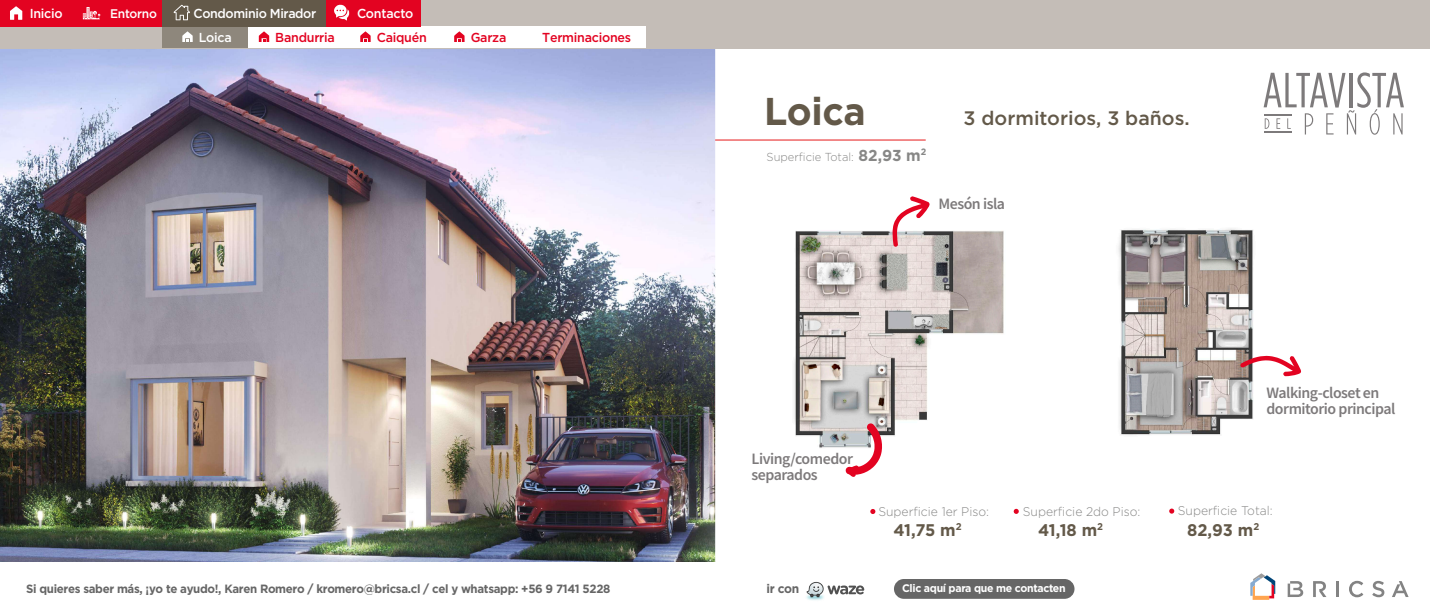
<style>
.page{position:relative;width:1430px;height:615px;background:#fff}
.page>*{position:absolute;margin:0;border:0;box-sizing:border-box;transform-origin:0 0}
.t1{font:700 38.7px "Gotham";letter-spacing:-.01em;color:#635949}
.t2{font:500 19.5px "Gotham";color:#635949}
.t3{font:700 16.85px "Gotham";letter-spacing:-.015em;color:#635949}
.t4{font:600 15.9px/15.7px "Source Sans Pro";letter-spacing:-.03em;color:#7d7a7b}
.t5{font:500 13px "Gotham";letter-spacing:-.02em;color:#fff;scale:.96 1}
.t6{font:500 13px "Gotham";letter-spacing:-.02em;color:#e30321;scale:.96 1}
.t7{font:300 12.55px "Gotham";color:#878786}
.t8{font:500 12.5px "Gotham";letter-spacing:-.02em;color:#fff;scale:.96 1}
.t9{font:700 12.5px "Gotham";color:#666;scale:.96 1}
.t10{font:700 12px "Gotham";letter-spacing:-.03em;color:#666;scale:.96 1}
.t11{font:300 11.55px "Gotham";letter-spacing:-.005em;color:#878786}
.t12{font:700 11px "Gotham";letter-spacing:-.03em;color:#fff;scale:.96 1}
.s1{font-weight:700;font-size:15.85px}
</style>
<div class="page">
<hr style="left:705px;top:140px;width:221px;height:1px;background:#e6191a">
<img style="left:0;top:48px;width:715px;height:514px">
<svg style="left:870px;top:509px;width:5px;height:5px"></svg>
<svg style="left:1014px;top:509px;width:5px;height:5px"></svg>
<svg style="left:1169px;top:509px;width:5px;height:5px"></svg>
<img style="left:794px;top:228px;width:210px;height:220px">
<img style="left:1118px;top:228px;width:171px;height:207px">
<svg style="left:1240px;top:356px;width:61px;height:20px"></svg>
<svg style="left:893px;top:196px;width:37px;height:51px"></svg>
<svg style="left:1264px;top:72px;width:140px;height:63px"></svg>
<div style="left:0;top:0;width:1430px;height:48px;background:#c4bdb7"></div>
<div style="left:525px;top:27px;width:121px;height:21px;background:#fff"></div>
<div style="left:162px;top:27px;width:86px;height:21px;background:#8e877c"></div>
<svg style="left:182px;top:31px;width:11px;height:11px"></svg>
<div style="left:248px;top:27px;width:95px;height:21px;background:#fff"></div>
<svg style="left:259px;top:31px;width:10px;height:11px"></svg>
<div style="left:343px;top:27px;width:95px;height:21px;background:#fff"></div>
<svg style="left:360px;top:31px;width:11px;height:11px"></svg>
<div style="left:438px;top:27px;width:87px;height:21px;background:#fff"></div>
<svg style="left:454px;top:31px;width:11px;height:11px"></svg>
<svg style="left:845px;top:423px;width:37px;height:54px"></svg>
<div style="left:72px;top:0;width:90px;height:27px;background:#e30321"></div>
<div style="left:0;top:0;width:72px;height:27px;background:#e30321"></div>
<div style="left:162px;top:0;width:165px;height:27px;background:#635949"></div>
<div style="left:326px;top:0;width:95px;height:27px;background:#e30321"></div>
<svg style="left:10px;top:6px;width:12px;height:14px"></svg>
<svg style="left:334px;top:4px;width:16px;height:17px"></svg>
<svg style="left:83px;top:7px;width:17px;height:12px"></svg>
<svg style="left:174px;top:5px;width:16px;height:15px"></svg>
<div style="left:894px;top:579px;width:181px;height:20px;background:#666;border-radius:10px"></div>
<svg style="left:1250px;top:573px;width:25px;height:27px"></svg>
<hr style="left:1336px;top:581px;width:3px;height:16px;background:#838383">
<svg style="left:1349px;top:581px;width:14px;height:16px"></svg>
<svg style="left:1372px;top:581px;width:12px;height:16px"></svg>
<svg style="left:1288px;top:581px;width:15px;height:16px"></svg>
<svg style="left:1392px;top:581px;width:17px;height:16px"></svg>
<svg style="left:1313px;top:581px;width:13px;height:16px"></svg>
<img style="left:806px;top:592px;width:18px;height:8px">
<svg style="left:807px;top:582px;width:57px;height:16px"></svg>
<p class="t5" style="left:30px;top:5px;width:36px">Inicio</p>
<p class="t8" style="left:110px;top:5px;width:50px">Entorno</p>
<p class="t5" style="left:193px;top:5px;width:129px">Condominio Mirador</p>
<p class="t5" style="left:357px;top:5px;width:60px">Contacto</p>
<p class="t5" style="left:199px;top:29px;width:36px">Loica</p>
<p class="t6" style="left:275px;top:29px;width:64px">Bandurria</p>
<p class="t6" style="left:377px;top:29px;width:54px">Caiquén</p>
<p class="t6" style="left:542px;top:29px;width:94px">Terminaciones</p>
<p class="t6" style="left:471px;top:29px;width:39px">Garza</p>
<h1 class="t1" style="left:764px;top:86px;width:103px">Loica</h1>
<p class="t11" style="left:767px;top:150px;width:161px">Superficie Total: <span class="s1">82,93 m</span><sup>2</sup></p>
<h2 class="t2" style="left:964px;top:106px;width:228px">3 dormitorios, 3 baños.</h2>
<h3 class="t4" style="left:938px;top:195px;width:68px">Mesón isla</h3>
<h3 class="t4" style="left:752px;top:451px;width:103px">Living/comedor separados</h3>
<h3 class="t4" style="left:1266px;top:385px;width:130px">Walking-closet en dormitorio principal</h3>
<p class="t7" style="left:878px;top:503px;width:112px">Superficie 1er Piso:</p>
<h3 class="t3" style="left:893px;top:519px;width:70px">41,75 m<sup>2</sup></h3>
<p class="t7" style="left:1023px;top:503px;width:119px">Superficie 2do Piso:</p>
<h3 class="t3" style="left:1038px;top:519px;width:66px">41,18 m<sup>2</sup></h3>
<p class="t7" style="left:1178px;top:503px;width:97px">Superficie Total:</p>
<h3 class="t3" style="left:1187px;top:519px;width:74px">82,93 m<sup>2</sup></h3>
<p class="t10" style="left:26px;top:580px;width:610px">Si quieres saber más, ¡yo te ayudo!, Karen Romero / kromero@bricsa.cl / cel y whatsapp: +56 9 7141 5228</p>
<p class="t9" style="left:767px;top:580px;width:36px">ir con</p>
<p class="t12" style="left:902px;top:581px;width:172px">Clic aquí para que me contacten</p>
</div>
